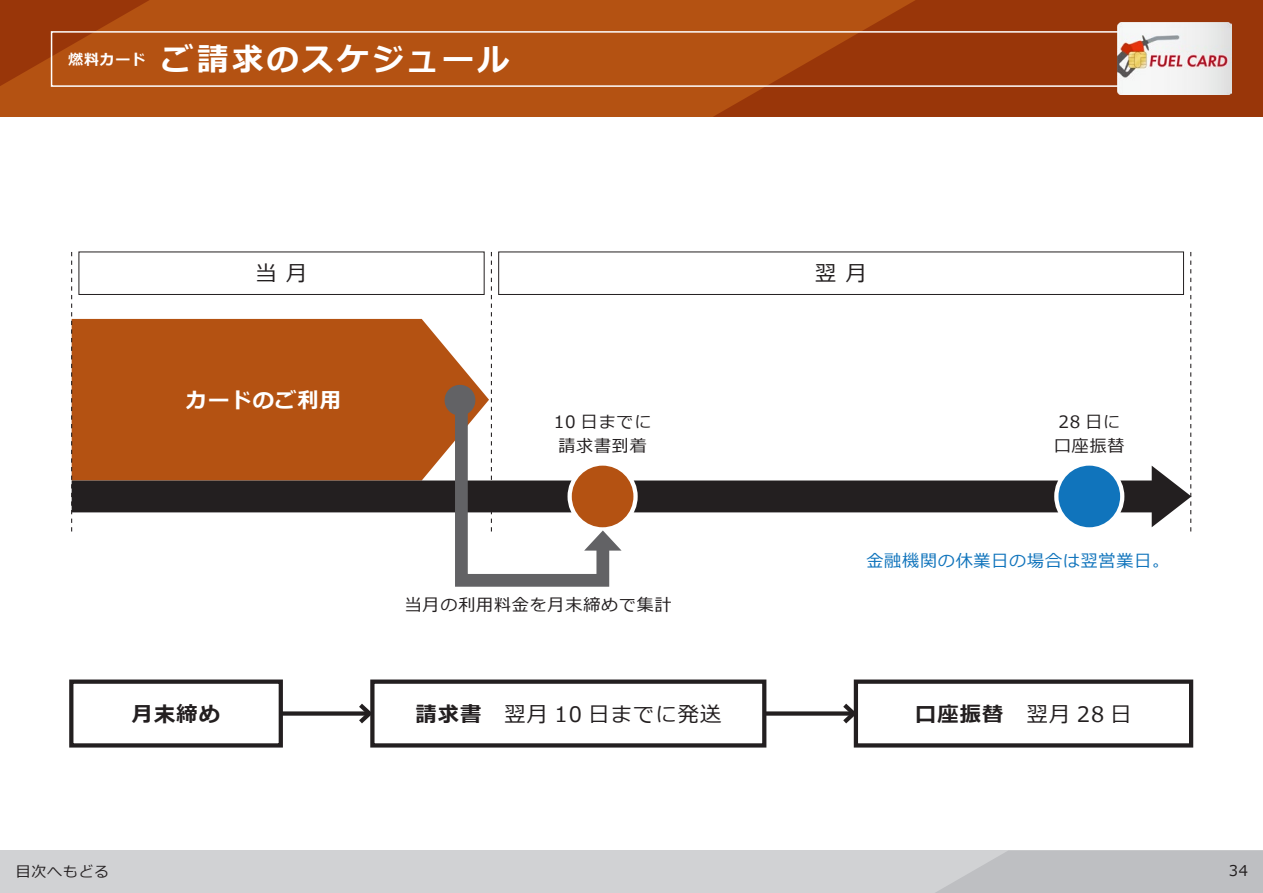
<style>
.page{position:relative;width:1263px;height:893px;background:#fff}
.page>*{position:absolute;margin:0;border:0;box-sizing:border-box;transform-origin:0 0}
.t1{font:700 31.95px "Meiryo";letter-spacing:.1em;color:#fff}
.t2{font:21.3px "Meiryo";letter-spacing:.05em;color:#231f20}
.t3{font:700 21.3px "Meiryo";letter-spacing:.05em;color:#fff}
.t4{font:700 21.3px "Meiryo";color:#231f20}
.t5{font:16.95px/23.4px "Meiryo";letter-spacing:.05em;color:#231f20}
.t6{font:16.95px "Meiryo";letter-spacing:.05em;color:#1074bc}
.t7{font:14.85px "Meiryo";letter-spacing:.05em;color:#231f20}
.s1{font-weight:700}
</style>
<div class="page">
<div style="left:0;top:0;width:1263px;height:117px;background:#b45212"></div>
<svg style="left:713px;top:0;width:550px;height:117px;fill:#993609"></svg>
<svg style="left:0;top:0;width:149px;height:87px"></svg>
<div style="left:51px;top:31px;width:1166px;height:56px;border:1px solid #fff"></div>
<img style="left:1117px;top:23px;width:114px;height:71px">
<div style="left:0;top:850px;width:1263px;height:43px;background:#d1d2d4"></div>
<svg style="left:935px;top:851px;width:328px;height:42px;background:#c0c1c3"></svg>
<div style="left:72px;top:319px;width:377px;height:147px;background:#b45212"></div>
<svg style="left:72px;top:466px;width:1118px;height:61px"></svg>
<svg style="left:71px;top:252px;width:1px;height:279px"></svg>
<svg style="left:1190px;top:252px;width:1px;height:279px"></svg>
<div style="left:79px;top:252px;width:405px;height:43px;border:1px solid #231f20"></div>
<div style="left:498px;top:252px;width:686px;height:43px;border:1px solid #231f20"></div>
<svg style="left:570px;top:463px;width:65px;height:66px"></svg>
<div style="left:567px;top:461px;width:71px;height:70px;border:4px solid #fff;border-radius:50%"></div>
<div style="left:1056px;top:463px;width:66px;height:66px;background:#1074bc;border-radius:50%"></div>
<div style="left:1054px;top:461px;width:70px;height:70px;border:4px solid #fff;border-radius:50%"></div>
<svg style="left:449px;top:252px;width:172px;height:335px"></svg>
<div style="left:445px;top:385px;width:30px;height:31px;background:#626265;border-radius:50%"></div>
<div style="left:69px;top:679px;width:214px;height:68px;border:4px solid #231f20"></div>
<div style="left:370px;top:679px;width:396px;height:68px;border:4px solid #231f20"></div>
<div style="left:854px;top:679px;width:339px;height:68px;border:4px solid #231f20"></div>
<div style="left:280px;top:711px;width:89px;height:5px;background:#231f20"></div>
<svg style="left:354px;top:699px;width:21px;height:29px"></svg>
<div style="left:764px;top:711px;width:90px;height:5px;background:#231f20"></div>
<svg style="left:839px;top:699px;width:20px;height:29px"></svg>
<h1 class="t1" style="left:68px;top:36px;width:442px"><sup>燃料カード</sup> ご請求のスケジュール</h1>
<p class="t2" style="left:256px;top:259px;width:53px">当月</p>
<p class="t2" style="left:815px;top:259px;width:53px">翌月</p>
<p class="t3" style="left:186px;top:385px;width:157px">カードのご利用</p>
<p class="t5" style="left:554px;top:411px;width:99px">10 日までに請求書到着</p>
<p class="t5" style="left:1054px;top:411px;width:72px">28 日に口座振替</p>
<p class="t5" style="left:405px;top:594px;width:269px">当月の利用料金を月末締めで集計</p>
<p class="t6" style="left:866px;top:549px;width:304px">金融機関の休業日の場合は翌営業日。</p>
<p class="t4" style="left:132px;top:699px;width:90px">月末締め</p>
<p class="t2" style="left:415px;top:699px;width:307px"><span class="s1">請求書</span>　翌月 10 日までに発送</p>
<p class="t2" style="left:915px;top:699px;width:218px"><span class="s1">口座振替</span>　翌月 28 日</p>
<p class="t7" style="left:16px;top:861px;width:95px">目次へもどる</p>
<p class="t7" style="left:1229px;top:860px;width:21px">34</p>
</div>
